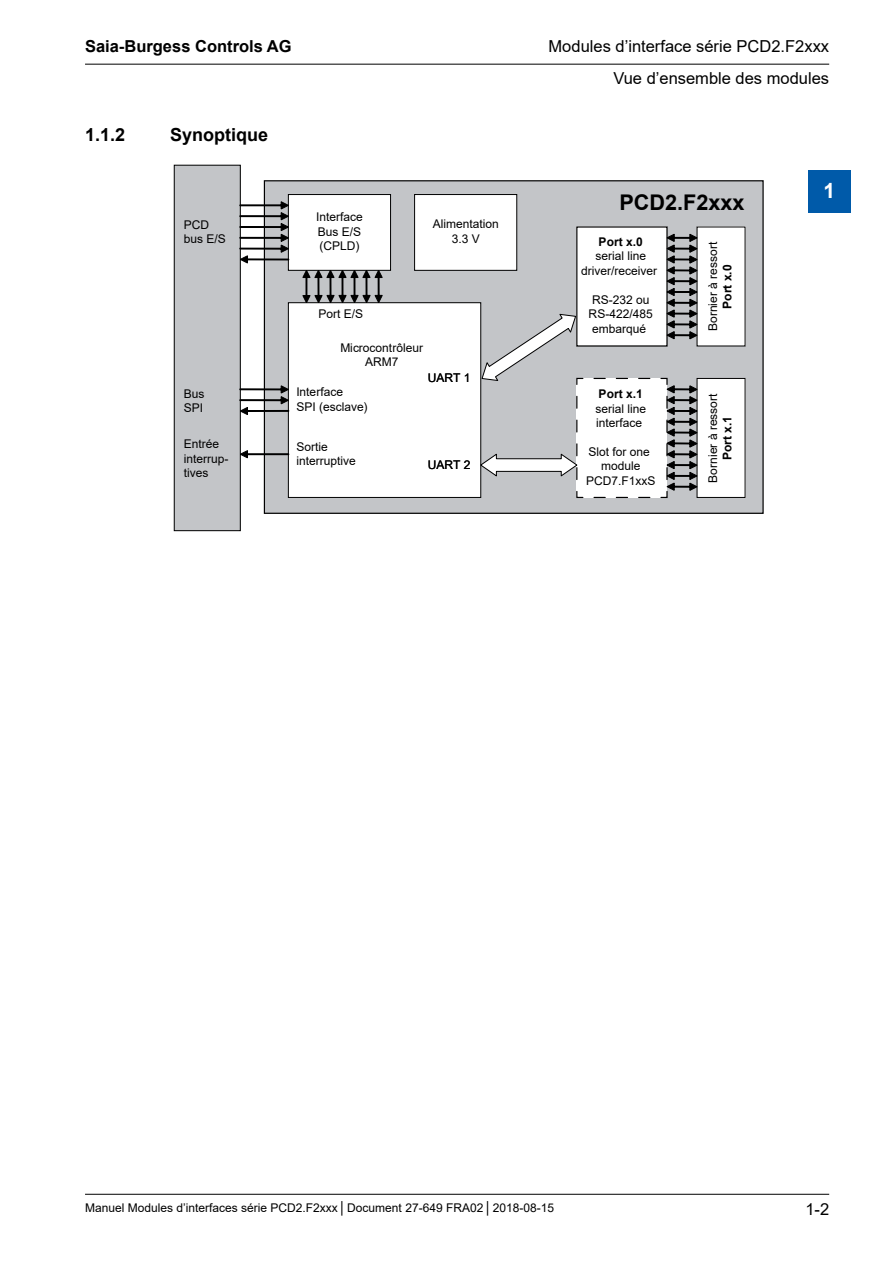
<style>
.page{position:relative;width:893px;height:1263px;background:#fff}
.page>*{position:absolute;margin:0;border:0;box-sizing:border-box;transform-origin:0 0}
.t1{font:700 21.6px "Arial";color:#000}
.t2{font:700 21px "Arial";color:#fff}
.Ueberschrift_3{font:700 18px "Arial";color:#000}
.t3{font:16.5px "Arial";color:#000}
.t4{font:700 16.5px "Arial";color:#000}
.t5{font:12px/14.4px "Arial";color:#000}
.s1{font-weight:700}
</style>
<div class="page">
<hr style="left:85px;top:64px;width:744px;height:1px;background:#000">
<hr style="left:85px;top:1194px;width:744px;height:1px;background:#000">
<div style="left:808px;top:170px;width:42px;height:43px;background:#005aa9"></div>
<div style="left:264px;top:181px;width:499px;height:332px;background:#c3c5c8"></div>
<div style="left:174px;top:165px;width:66px;height:366px;background:#c3c5c8"></div>
<div style="left:174px;top:165px;width:67px;height:366px;border:1px solid #000"></div>
<div style="left:288px;top:195px;width:103px;height:75px;background:#fff"></div>
<div style="left:288px;top:194px;width:103px;height:77px;border:1px solid #000"></div>
<svg style="left:240px;top:202px;width:49px;height:61px"></svg>
<div style="left:288px;top:303px;width:193px;height:194px;background:#fff"></div>
<div style="left:288px;top:302px;width:193px;height:196px;border:1px solid #000"></div>
<svg style="left:303px;top:270px;width:79px;height:33px"></svg>
<svg style="left:240px;top:450px;width:49px;height:8px"></svg>
<svg style="left:240px;top:386px;width:49px;height:29px"></svg>
<div style="left:577px;top:227px;width:90px;height:119px;background:#fff"></div>
<div style="left:697px;top:227px;width:48px;height:119px;background:#fff"></div>
<div style="left:697px;top:378px;width:48px;height:119px;background:#fff"></div>
<svg style="left:479px;top:234px;width:218px;height:264px"></svg>
<div style="left:415px;top:195px;width:102px;height:75px;background:#fff"></div>
<div style="left:414px;top:194px;width:103px;height:77px;border:1px solid #000"></div>
<h3 class="t4" style="left:85px;top:35px;width:208px">Saia-Burgess Controls AG</h3>
<p class="Ueberschrift_3" style="left:85px;top:122px;width:42px">1.1.2</p>
<p class="Ueberschrift_3" style="left:170px;top:122px;width:100px">Synoptique</p>
<p class="t5" style="left:184px;top:217px;width:44px">PCD bus E/S</p>
<p class="t5" style="left:184px;top:386px;width:22px">Bus<br>SPI</p>
<p class="t5" style="left:184px;top:437px;width:46px">Entrée interrup&shy;tives</p>
<p class="t5" style="left:316px;top:210px;width:48px">Interface<br>Bus E/S (CPLD)</p>
<p class="t5" style="left:433px;top:217px;width:68px;text-align:center">Alimentation<br>3.3 V</p>
<p class="t5" style="left:318px;top:307px;width:46px">Port E/S</p>
<p class="t5" style="left:340px;top:340px;width:84px;text-align:center">Microcontrôleur<br>ARM7</p>
<p class="t5" style="left:296px;top:385px;width:73px">Interface<br>SPI (esclave)</p>
<p class="t5" style="left:296px;top:439px;width:61px">Sortie interruptive</p>
<p class="t5" style="left:428px;top:370px;width:44px">UART 1</p>
<p class="t5" style="left:428px;top:458px;width:44px">UART 2</p>
<h3 class="t3" style="left:549px;top:35px;width:282px">Modules d’interface série PCD2.F2xxx</h3>
<h3 class="t3" style="left:613px;top:67px;width:217px">Vue dʼensemble des modules</h3>
<p class="t1" style="left:619px;top:187px;width:127px">PCD2.F2xxx</p>
<p class="t5" style="left:581px;top:234px;width:77px;text-align:center"><span class="s1">Port x.0<br></span>serial line driver/receiver</p>
<p class="t5" style="left:589px;top:292px;width:66px">RS-232 ou<br>RS-422/485 embarqué</p>
<p class="t5" style="left:595px;top:387px;width:52px"><span class="s1">Port x.1 </span>serial line interface</p>
<p class="t5" style="left:586px;top:444px;width:71px;text-align:center">Slot for one module<br>PCD7.F1xxS</p>
<p class="t5" style="left:706px;top:331px;width:91px;text-align:center;rotate:-90deg">Bornier à ressort<br><span class="s1">Port x.0</span></p>
<p class="t5" style="left:706px;top:482px;width:91px;text-align:center;rotate:-90deg">Bornier à ressort<br><span class="s1">Port x.1</span></p>
<h2 class="t2" style="left:823px;top:176px;width:13px">1</h2>
<p class="t5" style="left:85px;top:1201px;width:471px">Manuel Modules d’interfaces série PCD2.F2xxx │ Document 27-649 FRA02 │ 2018-08-15</p>
<h3 class="t3" style="left:805px;top:1198px;width:25px">1-2</h3>
</div>
